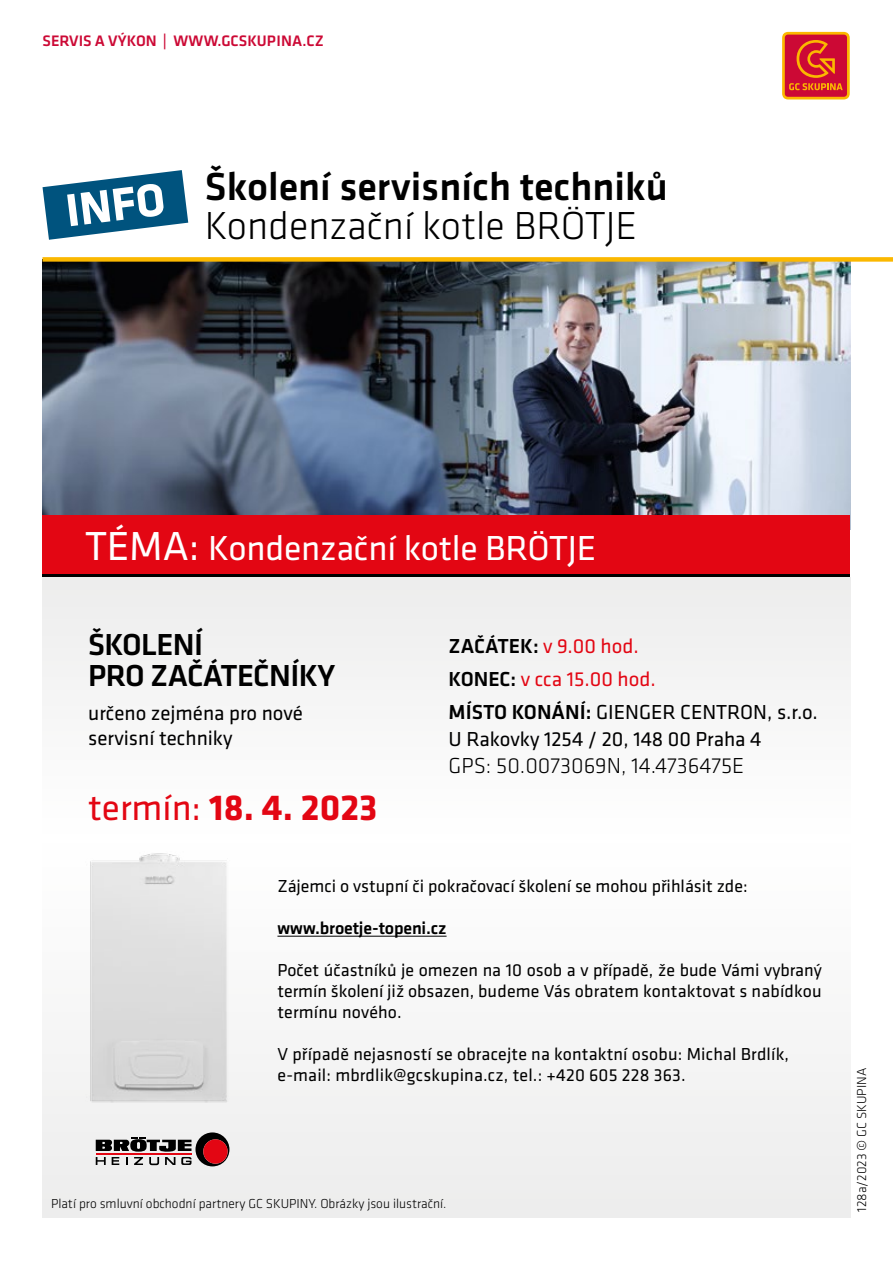
<style>
.page{position:relative;width:893px;height:1263px;background:#fff}
.page>*{position:absolute;margin:0;border:0;box-sizing:border-box;transform-origin:0 0}
.t1{font:700 45px "GC Klavika Head";color:#fff}
.t2{font:500 40.5px "GC Klavika";color:#000}
.t3{font:300 40.5px "GC Klavika Fein";color:#000}
.t4{font:700 37.5px "GC Klavika";color:#e30613}
.t5{font:36px "GC Klavika";letter-spacing:-.005em;color:#fff}
.t6{font:500 31.5px/31.2px "GC Klavika";letter-spacing:-.02em;color:#000}
.t7{font:300 22.5px "GC Klavika Fein";color:#000}
.t8{font:500 21px/33px "GC Klavika";color:#000}
.t9{font:21px/25.2px "GC Klavika";color:#000}
.t10{font:18px/21px "GC Klavika";letter-spacing:.01em;color:#000;text-align:justify}
.t11{font:500 18px "GC Klavika";letter-spacing:-.01em;color:#000}
.t12{font:500 15px "GC Klavika Head";color:#cc0935}
.t13{font:300 13.5px "GC Klavika Fein";color:#000}
.s1{font-size:42px}
.s2{font-weight:400}
.s3{font-weight:400;color:#e30613}
</style>
<div class="page">
<div style="left:43px;top:834px;width:807px;height:383px;background:#f5f5f5"></div>
<div style="left:43px;top:577px;width:807px;height:262px;background:#f6f6f6"></div>
<img style="left:90px;top:853px;width:137px;height:250px">
<div style="left:43px;top:516px;width:807px;height:61px;background:#000"></div>
<img style="left:43px;top:262px;width:807px;height:254px">
<div style="left:43px;top:516px;width:807px;height:58px;background:#e30613"></div>
<hr style="left:277px;top:936px;width:170px;height:1px;background:#000">
<svg style="left:96px;top:1132px;width:133px;height:34px"></svg>
<div style="left:203px;top:1139px;width:25px;height:25px;background:#e30613;border-radius:50%"></div>
<svg style="left:782px;top:32px;width:68px;height:67px"></svg>
<div style="left:785px;top:35px;width:62px;height:62px;background:#cc0935;border-radius:3px"></div>
<svg style="left:789px;top:40px;width:54px;height:50px"></svg>
<svg style="left:43px;top:170px;width:145px;height:70px"></svg>
<div style="left:43px;top:257px;width:850px;height:5px;background:#fbb800"></div>
<p class="t12" style="left:43px;top:30px;width:283px">SERVIS A VÝKON | WWW.GCSKUPINA.CZ</p>
<h1 class="t1" style="left:62px;top:177px;width:101px;rotate:-7deg">INFO</h1>
<h2 class="t2" style="left:205px;top:160px;width:464px">Školení servisních techniků</h2>
<h2 class="t3" style="left:205px;top:202px;width:434px">Kondenzační kotle BRÖTJE</h2>
<h3 class="t5" style="left:85px;top:525px;width:513px"><span class="s1">TÉMA:</span> Kondenzační kotle BRÖTJE</h3>
<h3 class="t6" style="left:88px;top:628px;width:249px">ŠKOLENÍ<br>PRO ZAČÁTEČNÍKY</h3>
<p class="t9" style="left:88px;top:700px;width:216px">určeno zejména pro nové servisní techniky</p>
<h3 class="t4" style="left:88px;top:780px;width:291px"><span class="s2">termín:</span> 18. 4. 2023</h3>
<p class="t8" style="left:449px;top:629px;width:371px">ZAČÁTEK: <span class="s3">v 9.00 hod.<br></span>KONEC: <span class="s3">v cca 15.00 hod.<br></span>MÍSTO KONÁNÍ: <span class="s2">GIENGER CENTRON, s.r.o.</span></p>
<p class="t9" style="left:449px;top:726px;width:314px">U Rakovky 1254 / 20, 148 00 Praha 4</p>
<p class="t7" style="left:449px;top:752px;width:297px">GPS: 50.0073069N, 14.4736475E</p>
<p class="t10" style="left:277px;top:875px;width:472px">Zájemci o vstupní či pokračovací školení se mohou přihlásit zde:</p>
<p class="t11" style="left:277px;top:916px;width:171px">www.broetje-topeni.cz</p>
<p class="t10" style="left:277px;top:959px;width:546px">Počet účastníků je omezen na 10 osob a v případě, že bude Vámi vybraný termín školení již obsazen, budeme Vás obratem kontaktovat s nabídkou termínu nového.</p>
<p class="t10" style="left:277px;top:1043px;width:513px">V případě nejasností se obracejte na kontaktní osobu: Michal Brdlík, e-mail: mbrdlik@gcskupina.cz, tel.: +420 605 228 363.</p>
<p class="t13" style="left:51px;top:1196px;width:397px">Platí pro smluvní obchodní partnery GC SKUPINY. Obrázky jsou ilustrační.</p>
<p class="t13" style="left:853px;top:1212px;width:145px;rotate:-90deg">128a/2023 © GC SKUPINA</p>
</div>
